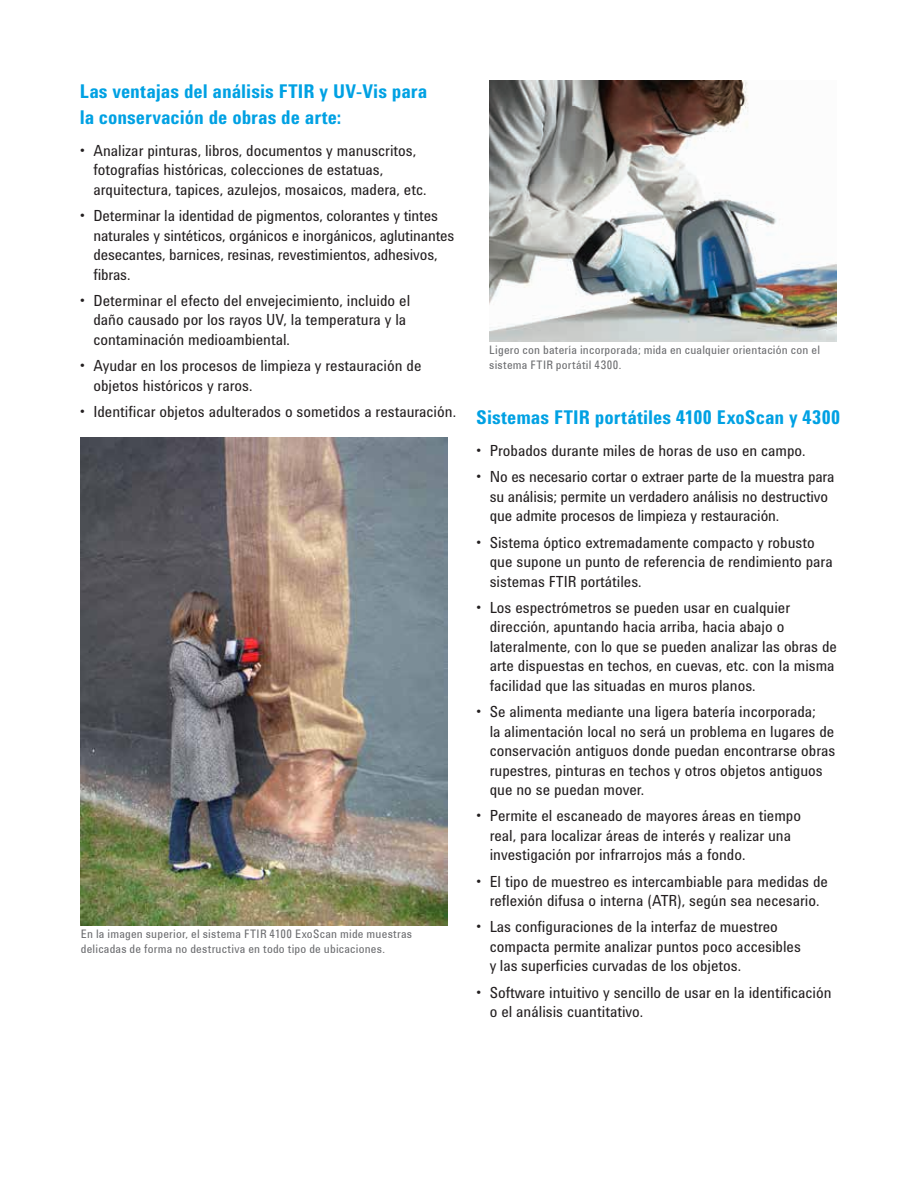
<style>
.page{position:relative;width:918px;height:1188px;background:#fff}
.page>*{position:absolute;margin:0;border:0;box-sizing:border-box;transform-origin:0 0}
.t1{font:700 19.5px/25.5px "Agilent Condensed CFF";color:#00a1e3}
.t2{font:15.75px/19.5px "Agilent Condensed CFF";color:#231f20}
.t3{font:12px/15px "Agilent Cond TT";letter-spacing:.02em;color:#6c6d70}
</style>
<div class="page">
<img style="left:81px;top:437px;width:366px;height:489px">
<img style="left:489px;top:81px;width:348px;height:260px">
<p class="t1" style="left:80px;top:78px;width:349px">Las ventajas del análisis FTIR y UV-Vis para la conservación de obras de arte:</p>
<p class="t2" style="left:93px;top:140px;width:335px;text-indent:-13px">• Analizar pinturas, libros, documentos y manuscritos, fotografías históricas, colecciones de estatuas, arquitectura, tapices, azulejos, mosaicos, madera, etc.</p>
<p class="t2" style="left:93px;top:205px;width:362px;text-indent:-13px">• Determinar la identidad de pigmentos, colorantes y tintes naturales y sintéticos, orgánicos e inorgánicos, aglutinantes desecantes, barnices, resinas, revestimientos, adhesivos, fibras.</p>
<p class="t2" style="left:93px;top:290px;width:318px;text-indent:-13px">• Determinar el efecto del envejecimiento, incluido el daño causado por los rayos UV, la temperatura y la contaminación medioambiental.</p>
<p class="t2" style="left:93px;top:355px;width:330px;text-indent:-13px">• Ayudar en los procesos de limpieza y restauración de objetos históricos y raros.</p>
<p class="t2" style="left:80px;top:401px;width:378px">• Identificar objetos adulterados o sometidos a restauración.</p>
<p class="t3" style="left:81px;top:926px;width:333px">En la imagen superior, el sistema FTIR 4100 ExoScan mide muestras delicadas de forma no destructiva en todo tipo de ubicaciones.</p>
<p class="t3" style="left:489px;top:342px;width:332px">Ligero con batería incorporada; mida en cualquier orientación con el sistema FTIR portátil 4300.</p>
<p class="t1" style="left:476px;top:404px;width:365px">Sistemas FTIR portátiles 4100 ExoScan y 4300</p>
<p class="t2" style="left:476px;top:440px;width:331px">• Probados durante miles de horas de uso en campo.</p>
<p class="t2" style="left:490px;top:467px;width:346px;text-indent:-13px">• No es necesario cortar o extraer parte de la muestra para su análisis; permite un verdadero análisis no destructivo que admite procesos de limpieza y restauración.</p>
<p class="t2" style="left:490px;top:532px;width:344px;text-indent:-13px">• Sistema óptico extremadamente compacto y robusto que supone un punto de referencia de rendimiento para sistemas FTIR portátiles.</p>
<p class="t2" style="left:490px;top:597px;width:349px;text-indent:-13px">• Los espectrómetros se pueden usar en cualquier dirección, apuntando hacia arriba, hacia abajo o lateralmente, con lo que se pueden analizar las obras de arte dispuestas en techos, en cuevas, etc. con la misma facilidad que las situadas en muros planos.</p>
<p class="t2" style="left:490px;top:701px;width:347px;text-indent:-13px">• Se alimenta mediante una ligera batería incorporada;<br>la alimentación local no será un problema en lugares de conservación antiguos donde puedan encontrarse obras rupestres, pinturas en techos y otros objetos antiguos que no se puedan mover.</p>
<p class="t2" style="left:490px;top:806px;width:313px;text-indent:-13px">• Permite el escaneado de mayores áreas en tiempo real, para localizar áreas de interés y realizar una investigación por infrarrojos más a fondo.</p>
<p class="t2" style="left:476px;top:871px;width:353px;text-align:center">• El tipo de muestreo es intercambiable para medidas de reflexión difusa o interna (ATR), según sea necesario.</p>
<p class="t2" style="left:490px;top:917px;width:313px;text-indent:-13px">• Las configuraciones de la interfaz de muestreo compacta permite analizar puntos poco accesibles y las superficies curvadas de los objetos.</p>
<p class="t2" style="left:490px;top:982px;width:343px;text-indent:-13px">• Software intuitivo y sencillo de usar en la identificación o el análisis cuantitativo.</p>
</div>
